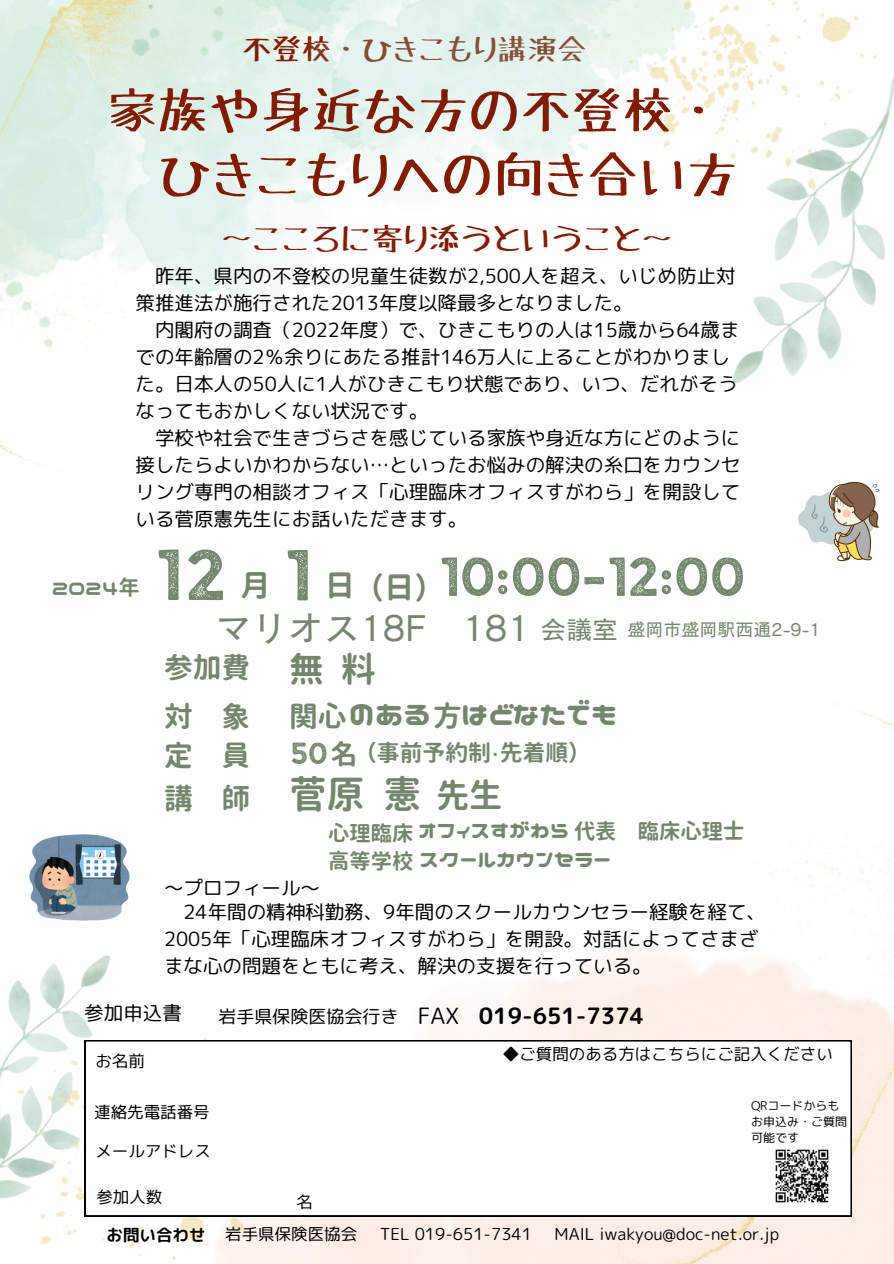
<style>
.page{position:relative;width:894px;height:1264px;background:#fff}
.page>*{position:absolute;margin:0;border:0;box-sizing:border-box;transform-origin:0 0}
.t1{font:68.25px "JA Jaya Giri Sans Rough";color:#74876c}
.t2{font:52.05px "JA Jaya Giri Sans Rough";color:#74876c}
.t3{font:50.7px/64.2px "Tanuki Permanent Marker";color:#841a00;text-align:right}
.t4{font:37.8px "Nico Moji";color:#74876c}
.t5{font:36.3px "Canva Cezanne Pro N M";color:#74876c}
.t6{font:34.8px "Nico Moji";color:#74876c}
.t7{font:33.3px "Nico Moji";color:#74876c}
.t8{font:31.2px "Tanuki Permanent Marker";color:#841a00}
.t9{font:30.3px "Nico Moji";color:#74876c}
.t10{font:29.7px "Tanuki Permanent Marker";color:#841a00}
.t11{font:28.8px "Nico Moji";color:#74876c}
.t12{font:28.8px "JA Jaya Giri Sans Rough";color:#74876c}
.t13{font:25.8px "Canva Cezanne Pro N M";color:#74876c}
.t14{font:24.3px "Nico Moji";color:#74876c}
.t15{font:22.8px "Nico Moji";color:#74876c}
.t16{font:22.5px "rounded mplus 1 p bold";color:#000}
.t17{font:21.3px "Nico Moji";color:#74876c}
.t18{font:19.5px/27px "rounded mplus 1 p regular";color:#000}
.t19{font:18px "Canva Cezanne Pro N M";color:#74876c}
.t20{font:18px "rounded mplus 1 p regular";color:#000}
.t21{font:16.5px "rounded mplus 1 p regular";color:#000}
.t22{font:16.5px "rounded mplus 1 p bold";color:#000}
.t23{font:12px "rounded mplus 1 p regular";color:#000}
.s1{font-family:"Nico Moji";font-size:27.3px}
.s2{font-family:"rounded mplus 1 p regular"}
</style>
<div class="page">
<img style="left:372px;top:1006px;width:108px;height:257px">
<img style="left:480px;top:703px;width:413px;height:560px">
<img style="left:732px;top:280px;width:144px;height:103px">
<img style="left:135px;top:1017px;width:237px;height:246px">
<img style="left:799px;top:8px;width:94px;height:272px">
<img style="left:0;top:955px;width:135px;height:293px">
<img style="left:392px;top:0;width:407px;height:308px">
<img style="left:0;top:0;width:392px;height:472px">
<img style="left:29px;top:834px;width:100px;height:86px">
<img style="left:798px;top:481px;width:82px;height:81px">
<svg style="left:85px;top:1040px;width:766px;height:175px"></svg>
<img style="left:770px;top:1144px;width:63px;height:63px">
<p class="t10" style="left:242px;top:35px;width:346px">不登校・ひきこもり講演会</p>
<h2 class="t3" style="left:106px;top:79px;width:632px">家族や身近な方の不登校・ひきこもりへの向き合い方</h2>
<h5 class="t8" style="left:221px;top:223px;width:453px">～こころに寄り添うということ～</h5>
<p class="t18" style="left:135px;top:262px;width:601px;text-indent:19px">昨年、県内の不登校の児童生徒数が2,500人を超え、いじめ防止対策推進法が施行された2013年度以降最多となりました。</p>
<p class="t18" style="left:135px;top:316px;width:605px;text-indent:19px">内閣府の調査（2022年度）で、ひきこもりの人は15歳から64歳までの年齢層の2％余りにあたる推計146万人に上ることがわかりました。日本人の50人に1人がひきこもり状態であり、いつ、だれがそうなってもおかしくない状況です。</p>
<p class="t18" style="left:135px;top:424px;width:606px;text-align:justify;text-indent:19px">学校や社会で生きづらさを感じている家族や身近な方にどのように接したらよいかわからない…といったお悩みの解決の糸口をカウンセリング専門の相談オフィス「心理臨床オフィスすがわら」を開設している菅原憲先生にお話いただきます。</p>
<p class="t1" style="left:158px;top:546px;width:73px">12</p>
<p class="t1" style="left:288px;top:547px;width:28px">1</p>
<p class="t2" style="left:441px;top:555px;width:308px">10:00-12:00</p>
<h5 class="t5" style="left:215px;top:609px;width:316px">マリオス18F 181</h5>
<p class="t13" style="left:540px;top:616px;width:79px">会議室</p>
<h3 class="t19" style="left:627px;top:620px;width:195px">盛岡市盛岡駅西通2-9-1</h3>
<p class="t9" style="left:240px;top:571px;width:32px">月</p>
<h1 class="t9" style="left:324px;top:573px;width:122px">日（日）</h1>
<p class="t17" style="left:52px;top:576px;width:89px">2024年</p>
<h4 class="t11" style="left:164px;top:653px;width:88px">参加費</h4>
<p class="t6" style="left:289px;top:652px;width:88px">無料</p>
<h5 class="t11" style="left:164px;top:702px;width:88px">対 象</h5>
<h6 class="t11" style="left:289px;top:702px;width:59px">関心</h6>
<p class="t6" style="left:348px;top:695px;width:84px">のある</p>
<p class="t11" style="left:433px;top:702px;width:30px">方</p>
<p class="t7" style="left:460px;top:696px;width:157px">はどなたでも</p>
<p class="t11" style="left:164px;top:741px;width:88px">定 員</p>
<p class="t12" style="left:292px;top:741px;width:67px">50<span class="s1">名</span></p>
<p class="t15" style="left:354px;top:741px;width:238px">（事前予約制・先着順）</p>
<p class="t11" style="left:164px;top:784px;width:88px">講 師</p>
<p class="t4" style="left:289px;top:775px;width:134px">菅原憲</p>
<h4 class="t7" style="left:436px;top:779px;width:68px">先生</h4>
<h6 class="t17" style="left:328px;top:850px;width:87px">高等学校</h6>
<p class="t18" style="left:164px;top:874px;width:157px">～プロフィール～</p>
<p class="t18" style="left:164px;top:897px;width:603px;text-indent:19px">24年間の精神科勤務、9年間のスクールカウンセラー経験を経て、<br>2005年「心理臨床オフィスすがわら」を開設。対話によってさまざまな心の問題をともに考え、解決の支援を行っている。</p>
<p class="t17" style="left:328px;top:822px;width:87px">心理臨床</p>
<p class="t14" style="left:418px;top:817px;width:152px">オフィスすがわら</p>
<p class="t17" style="left:574px;top:820px;width:172px">代表 臨床心理士</p>
<p class="t14" style="left:419px;top:846px;width:193px">スクールカウンセラー</p>
<h6 class="t18" style="left:84px;top:999px;width:99px">参加申込書</h6>
<p class="t20" style="left:218px;top:1003px;width:182px">岩手県保険医協会行き</p>
<h6 class="t16" style="left:417px;top:999px;width:228px"><span class="s2">FAX</span> 019-651-7374</h6>
<p class="t21" style="left:95px;top:1049px;width:51px">お名前</p>
<p class="t21" style="left:94px;top:1099px;width:117px">連絡先電話番号</p>
<p class="t21" style="left:502px;top:1042px;width:331px">◆ご質問のある方はこちらにご記入ください</p>
<p class="t23" style="left:750px;top:1097px;width:90px">QRコードからも</p>
<p class="t23" style="left:750px;top:1113px;width:98px">お申込み・ご質問</p>
<p class="t23" style="left:750px;top:1129px;width:50px">可能です</p>
<p class="t21" style="left:95px;top:1139px;width:117px">メールアドレス</p>
<h4 class="t21" style="left:96px;top:1185px;width:67px">参加人数</h4>
<h5 class="t21" style="left:296px;top:1189px;width:18px">名</h5>
<h6 class="t22" style="left:106px;top:1223px;width:100px">お問い合わせ</h6>
<p class="t21" style="left:225px;top:1222px;width:133px">岩手県保険医協会</p>
<p class="t21" style="left:379px;top:1221px;width:154px">TEL 019-651-7341</p>
<p class="t21" style="left:554px;top:1222px;width:226px">MAIL iwakyou@doc-net.or.jp</p>
</div>
